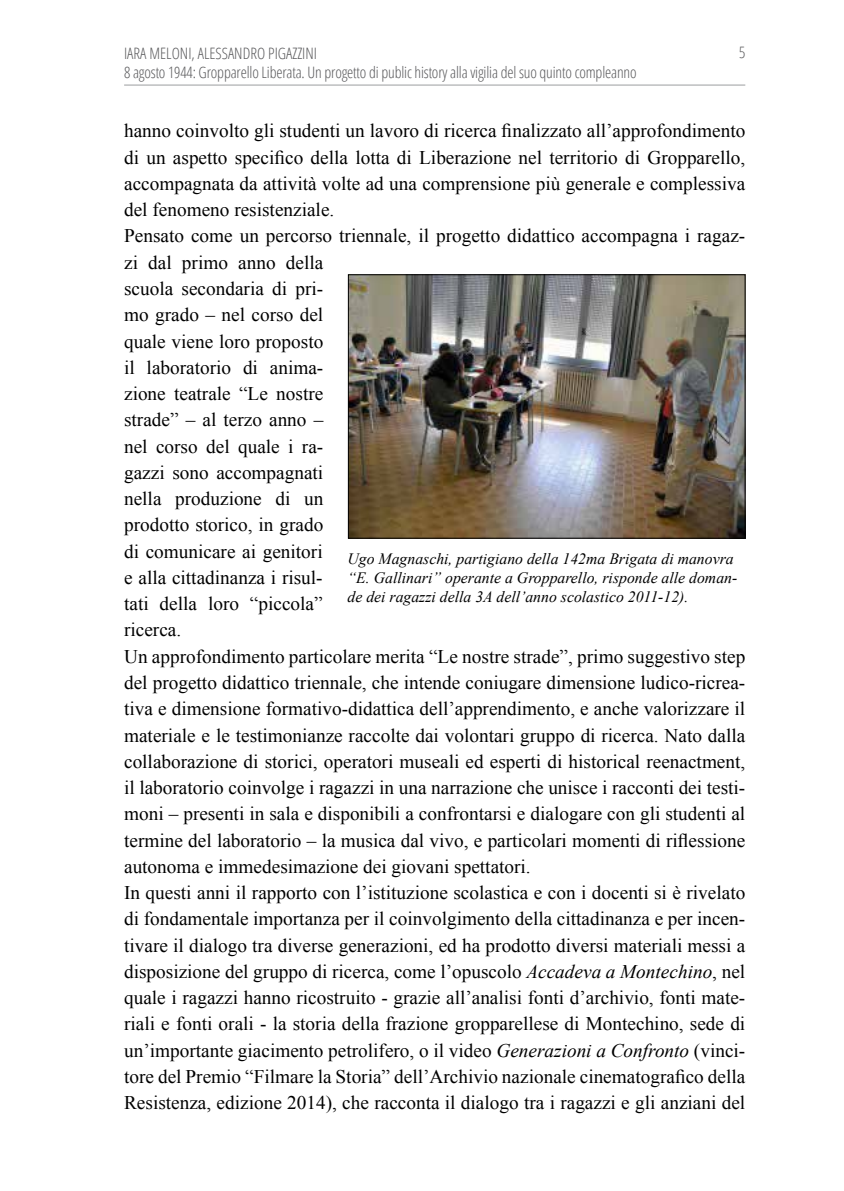
<style>
.page{position:relative;width:844px;height:1191px;background:#fff}
.page>*{position:absolute;margin:0;border:0;box-sizing:border-box;transform-origin:0 0}
.t1{font:19.25px/26.2px "Times New Roman";color:#000}
.t2{font:italic 15.75px/18.9px "Times New Roman";color:#000}
.t3{font:300 condensed 15.75px/18.9px "Open Sans";letter-spacing:-.01em;color:#58585a}
.s1{font-style:italic}
</style>
<div class="page">
<hr style="left:124px;top:85px;width:621px;height:1px;background:#9c9e9f">
<img style="left:350px;top:276px;width:393px;height:260px">
<div style="left:348px;top:274px;width:397px;height:264px;border:1px solid #000"></div>
<p class="t3" style="left:124px;top:43px;width:514px;text-indent:144px">Pi gazzini<br>8 agosto 1944: Gropparello Liberata. Un progetto di public history alla vigilia del suo quinto compleanno</p>
<p class="t3" style="left:738px;top:42px;width:8px">5</p>
<p class="t3" style="left:124px;top:43px;width:119px">Iara Meloni , Alessandro</p>
<p class="t1" style="left:124px;top:118px;width:622px">hanno coinvolto gli studenti un lavoro di ricerca finalizzato all’approfondimento di un aspetto specifico della lotta di Liberazione nel territorio di Gropparello, accompagnata da attività volte ad una comprensione più generale e complessiva del fenomeno resistenziale.<br>Pensato come un percorso triennale, il progetto didattico accompagna i ragaz&shy;zi dal primo anno della<br>scuola secondaria di pri-<br>mo grado – nel corso del<br>quale viene loro proposto<br>il laboratorio di anima-<br>zione teatrale “Le nostre<br>strade” – al terzo anno –<br>nel corso del quale i ra-<br>gazzi sono accompagnati<br>nella produzione di un<br>prodotto storico, in grado<br>di comunicare ai genitori<br>e alla cittadinanza i risul-<br>tati della loro “piccola”<br>ricerca.<br>Un approfondimento particolare merita “Le nostre strade”, primo suggestivo step del progetto didattico triennale, che intende coniugare dimensione ludico-ricrea&shy;tiva e dimensione formativo-didattica dell’apprendimento, e anche valorizzare il materiale e le testimonianze raccolte dai volontari gruppo di ricerca. Nato dalla collaborazione di storici, operatori museali ed esperti di historical reenactment, il laboratorio coinvolge i ragazzi in una narrazione che unisce i racconti dei testi&shy;moni – presenti in sala e disponibili a confrontarsi e dialogare con gli studenti al termine del laboratorio – la musica dal vivo, e particolari momenti di riflessione autonoma e immedesimazione dei giovani spettatori.<br>In questi anni il rapporto con l’istituzione scolastica e con i docenti si è rivelato di fondamentale importanza per il coinvolgimento della cittadinanza e per incen&shy;tivare il dialogo tra diverse generazioni, ed ha prodotto diversi materiali messi a disposizione del gruppo di ricerca, come l’opuscolo <span class="s1">Accadeva a Montechino</span>, nel quale i ragazzi hanno ricostruito - grazie all’analisi fonti d’archivio, fonti mate&shy;riali e fonti orali - la storia della frazione gropparellese di Montechino, sede di un’importante giacimento petrolifero, o il video <span class="s1">Generazioni a Confronto</span> (vinci&shy;tore del Premio “Filmare la Storia” dell’Archivio nazionale cinematografico della Resistenza, edizione 2014), che racconta il dialogo tra i ragazzi e gli anziani del</p>
<p class="t2" style="left:347px;top:549px;width:391px">Ugo Magnaschi, partigiano della 142ma Brigata di manovra “E. Gallinari” operante a Gropparello, risponde alle doman&shy;de dei ragazzi della 3A dell’anno scolastico 2011-12).</p>
</div>
